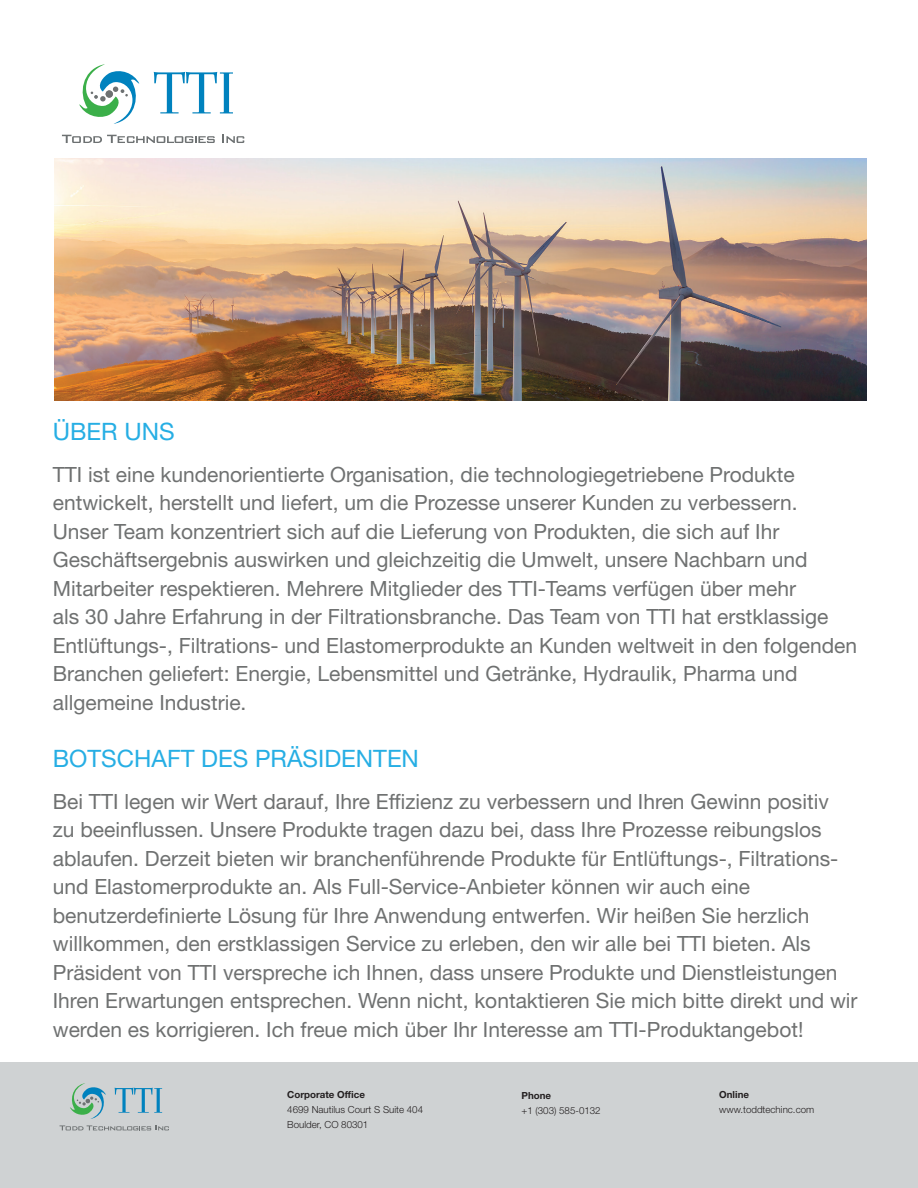
<style>
.page{position:relative;width:918px;height:1188px;background:#fff}
.page>*{position:absolute;margin:0;border:0;box-sizing:border-box;transform-origin:0 0}
.t1{font:24px "Helvetica Neue LT Std";color:#26aee4}
.t2{font:21px/28.5px "Helvetica Neue LT Std";color:#6f7171}
.t3{font:300 9.75px/15px "Helvetica Neue LT Std";color:#231f20}
.t4{font:700 9.75px "Helvetica Neue LT Std";color:#231f20}
</style>
<div class="page">
<div style="left:0;top:1062px;width:918px;height:126px;background:#cfd2d3"></div>
<svg style="left:70px;top:1083px;width:36px;height:36px"></svg>
<svg style="left:115px;top:1088px;width:47px;height:25px"></svg>
<svg style="left:60px;top:1125px;width:109px;height:5px"></svg>
<svg style="left:79px;top:64px;width:61px;height:60px"></svg>
<svg style="left:154px;top:72px;width:79px;height:41px"></svg>
<svg style="left:62px;top:135px;width:153px;height:8px"></svg>
<svg style="left:222px;top:135px;width:22px;height:8px"></svg>
<img style="left:55px;top:159px;width:811px;height:242px">
<p class="t1" style="left:53px;top:417px;width:123px">ÜBER UNS</p>
<p class="t2" style="left:53px;top:460px;width:806px">TTI ist eine kundenorientierte Organisation, die technologiegetriebene Produkte entwickelt, herstellt und liefert, um die Prozesse unserer Kunden zu verbessern.<br>Unser Team konzentriert sich auf die Lieferung von Produkten, die sich auf Ihr Geschäftsergebnis auswirken und gleichzeitig die Umwelt, unsere Nachbarn und Mitarbeiter respektieren. Mehrere Mitglieder des TTI-Teams verfügen über mehr<br>als 30 Jahre Erfahrung in der Filtrationsbranche. Das Team von TTI hat erstklassige Entlüftungs-, Filtrations- und Elastomerprodukte an Kunden weltweit in den folgenden Branchen geliefert: Energie, Lebensmittel und Getränke, Hydraulik, Pharma und allgemeine Industrie.</p>
<p class="t1" style="left:53px;top:744px;width:368px">BOTSCHAFT DES PRÄSIDENTEN</p>
<p class="t2" style="left:53px;top:787px;width:806px">Bei TTI legen wir Wert darauf, Ihre Effizienz zu verbessern und Ihren Gewinn positiv<br>zu beeinflussen. Unsere Produkte tragen dazu bei, dass Ihre Prozesse reibungslos ablaufen. Derzeit bieten wir branchenführende Produkte für Entlüftungs-, Filtrations&shy;und Elastomerprodukte an. Als Full-Service-Anbieter können wir auch eine benutzerdefinierte Lösung für Ihre Anwendung entwerfen. Wir heißen Sie herzlich willkommen, den erstklassigen Service zu erleben, den wir alle bei TTI bieten. Als Präsident von TTI verspreche ich Ihnen, dass unsere Produkte und Dienstleistungen Ihren Erwartungen entsprechen. Wenn nicht, kontaktieren Sie mich bitte direkt und wir werden es korrigieren. Ich freue mich über Ihr Interesse am TTI-Produktangebot!</p>
<p class="t4" style="left:287px;top:1089px;width:79px">Corporate Office</p>
<p class="t3" style="left:287px;top:1102px;width:137px">4699 Nautilus Court S Suite 404<br>Boulder, CO 80301</p>
<p class="t4" style="left:522px;top:1089px;width:31px">Phone</p>
<p class="t3" style="left:522px;top:1103px;width:81px">+1 (303) 585-0132</p>
<p class="t4" style="left:719px;top:1088px;width:31px">Online</p>
<p class="t3" style="left:719px;top:1102px;width:97px">www.toddtechinc.com</p>
</div>
